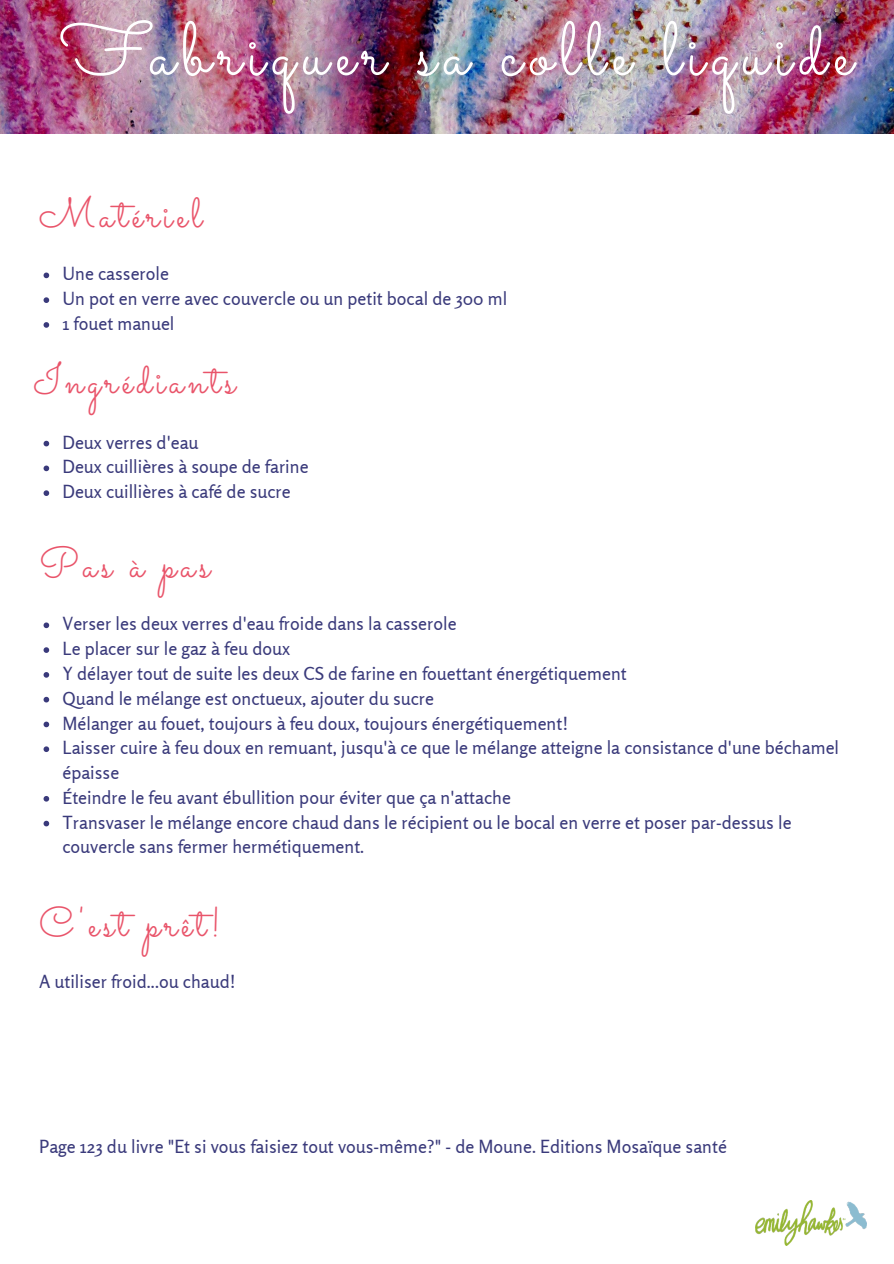
<style>
.page{position:relative;width:894px;height:1264px;background:#fff}
.page>*{position:absolute;margin:0;border:0;box-sizing:border-box;transform-origin:0 0}
.t1{font:75px "Sacramento";letter-spacing:.1em;color:#fff}
.t2{font:42px "Sacramento";letter-spacing:.1em;color:#e9546a}
.t3{font:18px/24.8px "Rosario";color:#3a3a7b}
</style>
<div class="page">
<img style="left:0;top:0;width:893px;height:133px">
<svg style="left:44px;top:441px;width:5px;height:5px"></svg>
<svg style="left:44px;top:465px;width:5px;height:6px"></svg>
<svg style="left:44px;top:490px;width:5px;height:6px"></svg>
<img style="left:755px;top:1200px;width:111px;height:45px">
<svg style="left:44px;top:622px;width:5px;height:6px"></svg>
<svg style="left:44px;top:647px;width:5px;height:6px"></svg>
<svg style="left:44px;top:672px;width:5px;height:5px"></svg>
<svg style="left:44px;top:697px;width:5px;height:5px"></svg>
<svg style="left:44px;top:721px;width:5px;height:6px"></svg>
<svg style="left:44px;top:746px;width:5px;height:6px"></svg>
<svg style="left:44px;top:796px;width:5px;height:5px"></svg>
<svg style="left:44px;top:820px;width:5px;height:6px"></svg>
<svg style="left:44px;top:272px;width:5px;height:6px"></svg>
<svg style="left:44px;top:297px;width:5px;height:6px"></svg>
<svg style="left:44px;top:322px;width:5px;height:6px"></svg>
<h1 class="t1" style="left:60px;top:5px;width:793px">Fabriquer sa colle liquide</h1>
<h2 class="t2" style="left:39px;top:187px;width:164px">Matériel</h2>
<p class="t3" style="left:62px;top:261px;width:446px">Une casserole<br>Un pot en verre avec couvercle ou un petit bocal de 300 ml<br>1 fouet manuel</p>
<h2 class="t2" style="left:34px;top:354px;width:203px">Ingrédiants</h2>
<p class="t3" style="left:62px;top:429px;width:247px">Deux verres d'eau<br>Deux cuillières à soupe de farine<br>Deux cuillières à café de sucre</p>
<h2 class="t2" style="left:39px;top:537px;width:172px">Pas à pas</h2>
<p class="t3" style="left:62px;top:611px;width:777px">Verser les deux verres d'eau froide dans la casserole<br>Le placer sur le gaz à feu doux<br>Y délayer tout de suite les deux CS de farine en fouettant énergétiquement<br>Quand le mélange est onctueux, ajouter du sucre<br>Mélanger au fouet, toujours à feu doux, toujours énergétiquement!<br>Laisser cuire à feu doux en remuant, jusqu'à ce que le mélange atteigne la consistance d'une béchamel épaisse<br>Éteindre le feu avant ébullition pour éviter que ça n'attache<br>Transvaser le mélange encore chaud dans le récipient ou le bocal en verre et poser par-dessus le couvercle sans fermer hermétiquement.</p>
<h2 class="t2" style="left:39px;top:897px;width:183px">C'est prêt!</h2>
<p class="t3" style="left:39px;top:968px;width:198px">A utiliser froid...ou chaud!</p>
<p class="t3" style="left:39px;top:1134px;width:689px">Page 123 du livre "Et si vous faisiez tout vous-même?" - de Moune. Editions Mosaïque santé</p>
</div>
